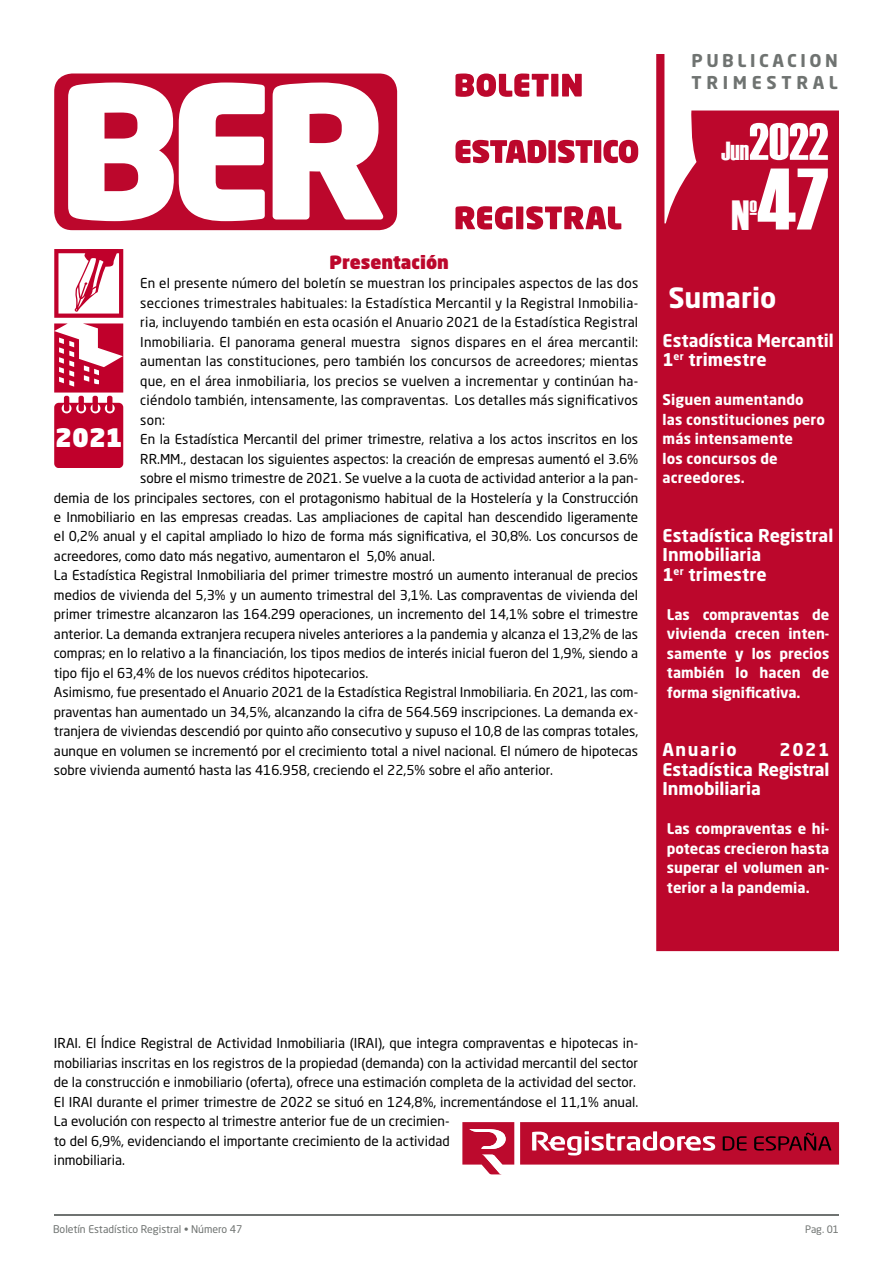
<style>
.page{position:relative;width:893px;height:1263px;background:#fff}
.page>*{position:absolute;margin:0;border:0;box-sizing:border-box;transform-origin:0 0}
.t1{font:52.35px "Haettenschweiler";color:#fff}
.t2{font:42.15px "Haettenschweiler";color:#fff}
.t3{font:700 27.6px "Neo Sans Std";color:#fff}
.t4{font:900 25.2px "Neo Sans Std";color:#fff}
.t5{font:900 18px "Neo Sans Std";color:#bc072c}
.t6{font:700 17.4px/19.5px "Neo Sans Std";color:#fff}
.t7{font:700 17.4px/21.8px "Neo Sans Std";letter-spacing:.205em;color:#6f7371}
.t8{font:700 17.4px "Neo Sans Std";letter-spacing:.09em;color:#fff}
.t9{font:700 14.55px/19.5px "Neo Sans Std";color:#fff;text-align:justify}
.t10{font:13.5px/19.5px "Neo Sans Std";color:#000}
.t11{font:10.5px "Neo Sans Std";color:#6f7371}
.t12{font:10.2px "Neo Sans Std";color:#6f7371}
.s1{font-size:26.1px}
.s2{font-size:87.15px}
</style>
<div class="page">
<svg style="left:656px;top:54px;width:183px;height:897px;background:#c1193b"></svg>
<svg style="left:462px;top:1122px;width:52px;height:52px"></svg>
<div style="left:520px;top:1122px;width:319px;height:42px;background:#bc0a2d"></div>
<svg style="left:723px;top:1133px;width:108px;height:17px"></svg>
<svg style="left:532px;top:1131px;width:183px;height:24px"></svg>
<div style="left:54px;top:403px;width:69px;height:64px;background:#c0002b;border-radius:5px"></div>
<svg style="left:54px;top:249px;width:69px;height:143px"></svg>
<svg style="left:62px;top:403px;width:10px;height:10px"></svg>
<div style="left:64px;top:396px;width:5px;height:15px;background:#c0002b;border-radius:2px"></div>
<svg style="left:105px;top:403px;width:10px;height:10px"></svg>
<svg style="left:91px;top:403px;width:9px;height:10px"></svg>
<svg style="left:76px;top:403px;width:10px;height:10px"></svg>
<div style="left:78px;top:396px;width:6px;height:15px;background:#c0002b;border-radius:2px"></div>
<div style="left:107px;top:396px;width:5px;height:15px;background:#c0002b;border-radius:2px"></div>
<div style="left:93px;top:396px;width:5px;height:15px;background:#c0002b;border-radius:2px"></div>
<div style="left:54px;top:74px;width:343px;height:156px;background:#bc072c;border-radius:18px"></div>
<hr style="left:54px;top:1214px;width:785px;height:1px;background:#6f7371">
<svg style="left:455px;top:74px;width:127px;height:23px"></svg>
<svg style="left:455px;top:140px;width:183px;height:23px"></svg>
<svg style="left:455px;top:206px;width:166px;height:23px"></svg>
<svg style="left:68px;top:83px;width:315px;height:138px"></svg>
<h3 class="t5" style="left:330px;top:250px;width:121px">Presentación</h3>
<p class="t10" style="left:140px;top:273px;width:499px">En el presente número del boletín se muestran los principales aspectos de las dos</p>
<p class="t10" style="left:140px;top:293px;width:499px">secciones trimestrales habituales: la Estadística Mercantil y la Registral Inmobilia-</p>
<p class="t10" style="left:140px;top:312px;width:499px">ria, incluyendo también en esta ocasión el Anuario 2021 de la Estadística Registral</p>
<p class="t10" style="left:140px;top:332px;width:499px">Inmobiliaria. El panorama general muestra signos dispares en el área mercantil:</p>
<p class="t10" style="left:140px;top:351px;width:499px">aumentan las constituciones, pero también los concursos de acreedores; mientas</p>
<p class="t10" style="left:140px;top:371px;width:499px">que, en el área inmobiliaria, los precios se vuelven a incrementar y continúan ha-</p>
<p class="t10" style="left:140px;top:390px;width:499px">ciéndolo también, intensamente, las compraventas. Los detalles más significativos</p>
<p class="t10" style="left:140px;top:410px;width:26px">son:</p>
<p class="t10" style="left:140px;top:429px;width:499px">En la Estadística Mercantil del primer trimestre, relativa a los actos inscritos en los</p>
<p class="t10" style="left:140px;top:449px;width:499px">RR.MM., destacan los siguientes aspectos: la creación de empresas aumentó el 3.6%</p>
<p class="t10" style="left:140px;top:468px;width:499px">sobre el mismo trimestre de 2021. Se vuelve a la cuota de actividad anterior a la pan-</p>
<p class="t10" style="left:54px;top:488px;width:586px">demia de los principales sectores, con el protagonismo habitual de la Hostelería y la Construcción</p>
<p class="t10" style="left:54px;top:507px;width:586px">e Inmobiliario en las empresas creadas. Las ampliaciones de capital han descendido ligeramente</p>
<p class="t10" style="left:54px;top:527px;width:586px">el 0,2% anual y el capital ampliado lo hizo de forma más significativa, el 30,8%. Los concursos de</p>
<p class="t10" style="left:54px;top:546px;width:382px">acreedores, como dato más negativo, aumentaron el 5,0% anual.</p>
<p class="t10" style="left:54px;top:566px;width:586px">La Estadística Registral Inmobiliaria del primer trimestre mostró un aumento interanual de precios</p>
<p class="t10" style="left:54px;top:585px;width:586px">medios de vivienda del 5,3% y un aumento trimestral del 3,1%. Las compraventas de vivienda del</p>
<p class="t10" style="left:54px;top:604px;width:586px">primer trimestre alcanzaron las 164.299 operaciones, un incremento del 14,1% sobre el trimestre</p>
<p class="t10" style="left:54px;top:624px;width:586px">anterior. La demanda extranjera recupera niveles anteriores a la pandemia y alcanza el 13,2% de las</p>
<p class="t10" style="left:54px;top:643px;width:586px">compras; en lo relativo a la financiación, los tipos medios de interés inicial fueron del 1,9%, siendo a</p>
<p class="t10" style="left:54px;top:663px;width:316px">tipo fijo el 63,4% de los nuevos créditos hipotecarios.</p>
<p class="t10" style="left:54px;top:682px;width:586px">Asimismo, fue presentado el Anuario 2021 de la Estadística Registral Inmobiliaria. En 2021, las com-</p>
<p class="t10" style="left:54px;top:702px;width:586px">praventas han aumentado un 34,5%, alcanzando la cifra de 564.569 inscripciones. La demanda ex-</p>
<p class="t10" style="left:54px;top:721px;width:586px">tranjera de viviendas descendió por quinto año consecutivo y supuso el 10,8 de las compras totales,</p>
<p class="t10" style="left:54px;top:741px;width:586px">aunque en volumen se incrementó por el crecimiento total a nivel nacional. El número de hipotecas</p>
<p class="t10" style="left:54px;top:760px;width:500px">sobre vivienda aumentó hasta las 416.958, creciendo el 22,5% sobre el año anterior.</p>
<h3 class="t4" style="left:55px;top:421px;width:69px">2021</h3>
<p class="t7" style="left:691px;top:50px;width:148px">PUBLICACION<br>TRIMESTRAL</p>
<h1 class="t1" style="left:721px;top:106px;width:109px"><span class="s1">Jun</span>2022</h1>
<h2 class="t2" style="left:732px;top:186px;width:98px">Nº<span class="s2">47</span></h2>
<h3 class="t3" style="left:668px;top:280px;width:109px">Sumario</h3>
<p class="t6" style="left:663px;top:330px;width:173px">Estadística Mercantil<br>1<sup>er</sup> trimestre</p>
<p class="t9" style="left:663px;top:389px;width:164px;text-align:left">Siguen aumentando las constituciones pero más intensamente<br>los concursos de acreedores.</p>
<p class="t6" style="left:663px;top:525px;width:172px">Estadística Registral<br>Inmobiliaria<br>1<sup>er</sup> trimestre</p>
<p class="t9" style="left:667px;top:604px;width:164px">Las compraventas de vivienda crecen inten&shy;samente y los precios también lo hacen de forma significativa.</p>
<p class="t8" style="left:662px;top:738px;width:76px">Anuario</p>
<p class="t6" style="left:662px;top:739px;width:168px;text-align:justify;text-indent:117px">2021<br>Estadística Registral Inmobiliaria</p>
<p class="t9" style="left:667px;top:818px;width:164px">Las compraventas e hi&shy;potecas crecieron hasta superar el volumen an&shy;terior a la pandemia.</p>
<p class="t10" style="left:54px;top:1033px;width:586px">IRAI. El Índice Registral de Actividad Inmobiliaria (IRAI), que integra compraventas e hipotecas in&shy;mobiliarias inscritas en los registros de la propiedad (demanda) con la actividad mercantil del sector de la construcción e inmobiliario (oferta), ofrece una estimación completa de la actividad del sector.<br>El IRAI durante el primer trimestre de 2022 se situó en 124,8%, incrementándose el 11,1% anual.<br>La evolución con respecto al trimestre anterior fue de un crecimien-<br>to del 6,9%, evidenciando el importante crecimiento de la actividad<br>inmobiliaria.</p>
<p class="t11" style="left:53px;top:1223px;width:191px">Boletín Estadístico Registral • Número 47</p>
<p class="t12" style="left:805px;top:1222px;width:35px">Pag. 01</p>
</div>
